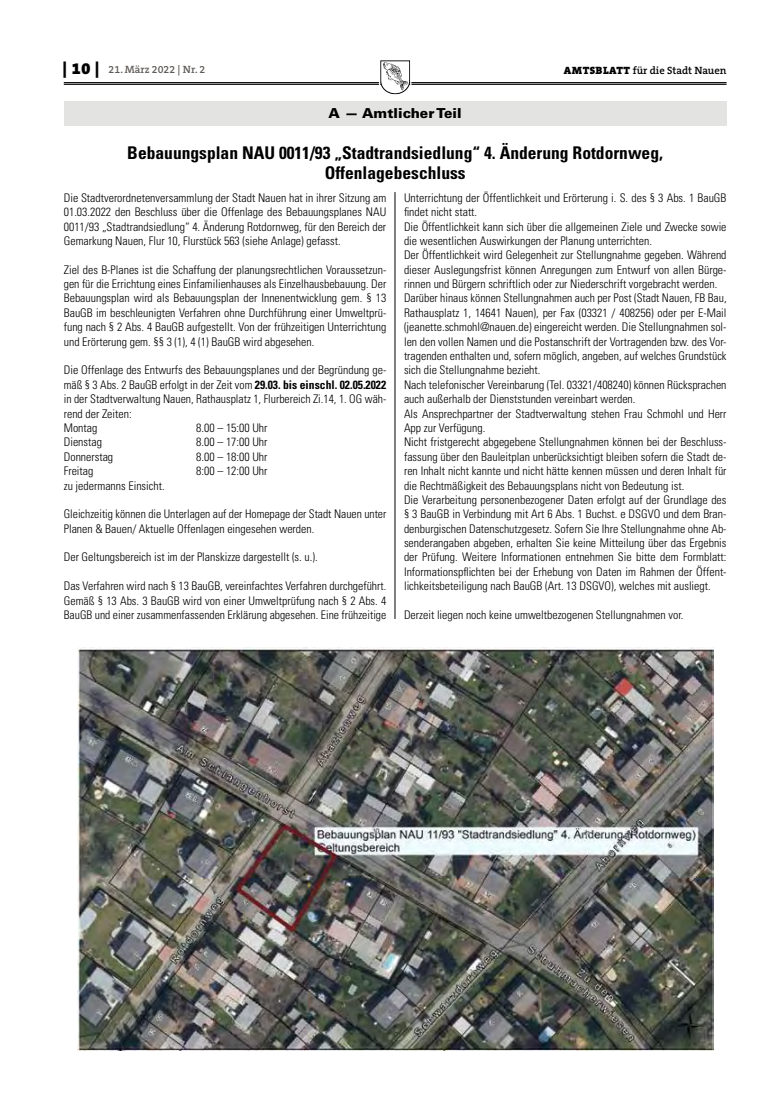
<style>
.page{position:relative;width:762px;height:1117px;background:#fff}
.page>*{position:absolute;margin:0;border:0;box-sizing:border-box;transform-origin:0 0}
.t1{font:700 condensed 17.5px/20px "Univers";color:#000;text-align:center}
.t2{font:900 13.75px "Univers";letter-spacing:.005em;color:#000}
.t3{font:300 condensed 11.88px/14.4px "Univers";color:#000;text-align:justify}
.t4{font:600 10.62px "The Serif B W6";color:#000}
.t5{font:600 10.62px "The Serif B W6";color:#615c58}
.s1{font-family:"The Serif B W9";font-weight:900;font-size:16.25px;color:#000}
.s2{font-family:"The Serif B W9";font-weight:900}
.s3{font-weight:700}
</style>
<div class="page">
<hr style="left:64px;top:82px;width:662px;height:1px;background:#000">
<hr style="left:64px;top:84px;width:662px;height:1px;background:#000">
<svg style="left:378px;top:60px;width:34px;height:35px"></svg>
<div style="left:64px;top:101px;width:662px;height:25px;background:#e3e3e2"></div>
<hr style="left:395px;top:192px;width:1px;height:426px;background:#000">
<img style="left:77px;top:647px;width:636px;height:403px">
<p class="t5" style="left:63px;top:63px;width:144px"><span class="s1">| 10 |</span> 21. März 2022 | Nr. 2</p>
<p class="t4" style="left:564px;top:63px;width:164px"><span class="s2">AMTSBLATT</span> für die Stadt Nauen</p>
<p class="t2" style="left:328px;top:104px;width:135px">A — Amtlicher Teil</p>
<h1 class="t1" style="left:127px;top:142px;width:537px">Bebauungsplan NAU 0011/93 „Stadtrandsiedlung“ 4. Änderung Rotdornweg,<br>Offenlagebeschluss</h1>
<p class="t3" style="left:64px;top:190px;width:324px">Die Stadtverordnetenversammlung der Stadt Nauen hat in ihrer Sitzung am 01.03.2022 den Beschluss über die Offenlage des Bebauungsplanes NAU 0011/93 „Stadtrandsiedlung“ 4. Änderung Rotdornweg, für den Bereich der Gemarkung Nauen, Flur 10, Flurstück 563 (siehe Anlage) gefasst.</p>
<p class="t3" style="left:64px;top:262px;width:324px">Ziel des B-Planes ist die Schaffung der planungsrechtlichen Voraussetzun&shy;gen für die Errichtung eines Einfamilienhauses als Einzelhausbebauung. Der Bebauungsplan wird als Bebauungsplan der Innenentwicklung gem. § 13<br>BauGB im beschleunigten Verfahren ohne Durchführung einer Umweltprü&shy;fung nach § 2 Abs. 4 BauGB aufgestellt. Von der frühzeitigen Unterrichtung und Erörterung gem. §§ 3 (1), 4 (1) BauGB wird abgesehen.</p>
<p class="t3" style="left:64px;top:363px;width:324px;text-align:left">Die Offenlage des Entwurfs des Bebauungsplanes und der Begründung ge&shy;mäß § 3 Abs. 2 BauGB erfolgt in der Zeit vom <span class="s3">29.03. bis einschl. 02.05.2022 </span>in der Stadtverwaltung Nauen, Rathausplatz 1, Flurbereich Zi.14, 1. OG wäh&shy;rend der Zeiten:<br>Montag</p>
<p class="t3" style="left:404px;top:190px;width:324px;text-align:left">Unterrichtung der Öffentlichkeit und Erörterung i. S. des § 3 Abs. 1 BauGB findet nicht statt.<br>Die Öffentlichkeit kann sich über die allgemeinen Ziele und Zwecke sowie die wesentlichen Auswirkungen der Planung unterrichten.<br>Der Öffentlichkeit wird Gelegenheit zur Stellungnahme gegeben. Während dieser Auslegungsfrist können Anregungen zum Entwurf von allen Bürge&shy;rinnen und Bürgern schriftlich oder zur Niederschrift vorgebracht werden.<br>Darüber hinaus können Stellungnahmen auch per Post (Stadt Nauen, FB Bau, Rathausplatz 1, 14641 Nauen), per Fax (03321 / 408256) oder per E-Mail (jeanette.schmohl@nauen.de) eingereicht werden. Die Stellungnahmen sol&shy;len den vollen Namen und die Postanschrift der Vortragenden bzw. des Vor&shy;tragenden enthalten und, sofern möglich, angeben, auf welches Grundstück sich die Stellungnahme bezieht.<br>Nach telefonischer Vereinbarung (Tel. 03321/408240) können Rücksprachen auch außerhalb der Dienststunden vereinbart werden.<br>Als Ansprechpartner der Stadtverwaltung stehen Frau Schmohl und Herr App zur Verfügung.<br>Nicht fristgerecht abgegebene Stellungnahmen können bei der Beschluss&shy;fassung über den Bauleitplan unberücksichtigt bleiben sofern die Stadt de&shy;ren Inhalt nicht kannte und nicht hätte kennen müssen und deren Inhalt für die Rechtmäßigkeit des Bebauungsplans nicht von Bedeutung ist.<br>Die Verarbeitung personenbezogener Daten erfolgt auf der Grundlage des § 3 BauGB in Verbindung mit Art 6 Abs. 1 Buchst. e DSGVO und dem Bran&shy;denburgischen Datenschutzgesetz. Sofern Sie Ihre Stellungnahme ohne Ab&shy;senderangaben abgeben, erhalten Sie keine Mitteilung über das Ergebnis der Prüfung. Weitere Informationen entnehmen Sie bitte dem Formblatt:<br>Informationspflichten bei der Erhebung von Daten im Rahmen der Öffent&shy;lichkeitsbeteiligung nach BauGB (Art. 13 DSGVO), welches mit ausliegt.</p>
<p class="t3" style="left:404px;top:607px;width:281px">Derzeit liegen noch keine umweltbezogenen Stellungnahmen vor.</p>
<p class="t3" style="left:196px;top:420px;width:73px">8.00 – 15:00 Uhr</p>
<p class="t3" style="left:64px;top:435px;width:40px">Dienstag</p>
<p class="t3" style="left:196px;top:435px;width:73px">8.00 – 17:00 Uhr</p>
<p class="t3" style="left:64px;top:449px;width:51px">Donnerstag</p>
<p class="t3" style="left:196px;top:449px;width:73px">8.00 – 18:00 Uhr</p>
<p class="t3" style="left:64px;top:463px;width:31px">Freitag</p>
<p class="t3" style="left:196px;top:463px;width:73px">8:00 – 12:00 Uhr</p>
<p class="t3" style="left:64px;top:478px;width:102px">zu jedermanns Einsicht.</p>
<p class="t3" style="left:64px;top:506px;width:324px">Gleichzeitig können die Unterlagen auf der Homepage der Stadt Nauen unter<br>Planen &amp; Bauen/ Aktuelle Offenlagen eingesehen werden.</p>
<p class="t3" style="left:64px;top:550px;width:255px">Der Geltungsbereich ist im der Planskizze dargestellt (s. u.).</p>
<p class="t3" style="left:64px;top:578px;width:324px">Das Verfahren wird nach § 13 BauGB, vereinfachtes Verfahren durchgeführt.<br>Gemäß § 13 Abs. 3 BauGB wird von einer Umweltprüfung nach § 2 Abs. 4<br>BauGB und einer zusammenfassenden Erklärung abgesehen. Eine frühzeitige</p>
</div>
